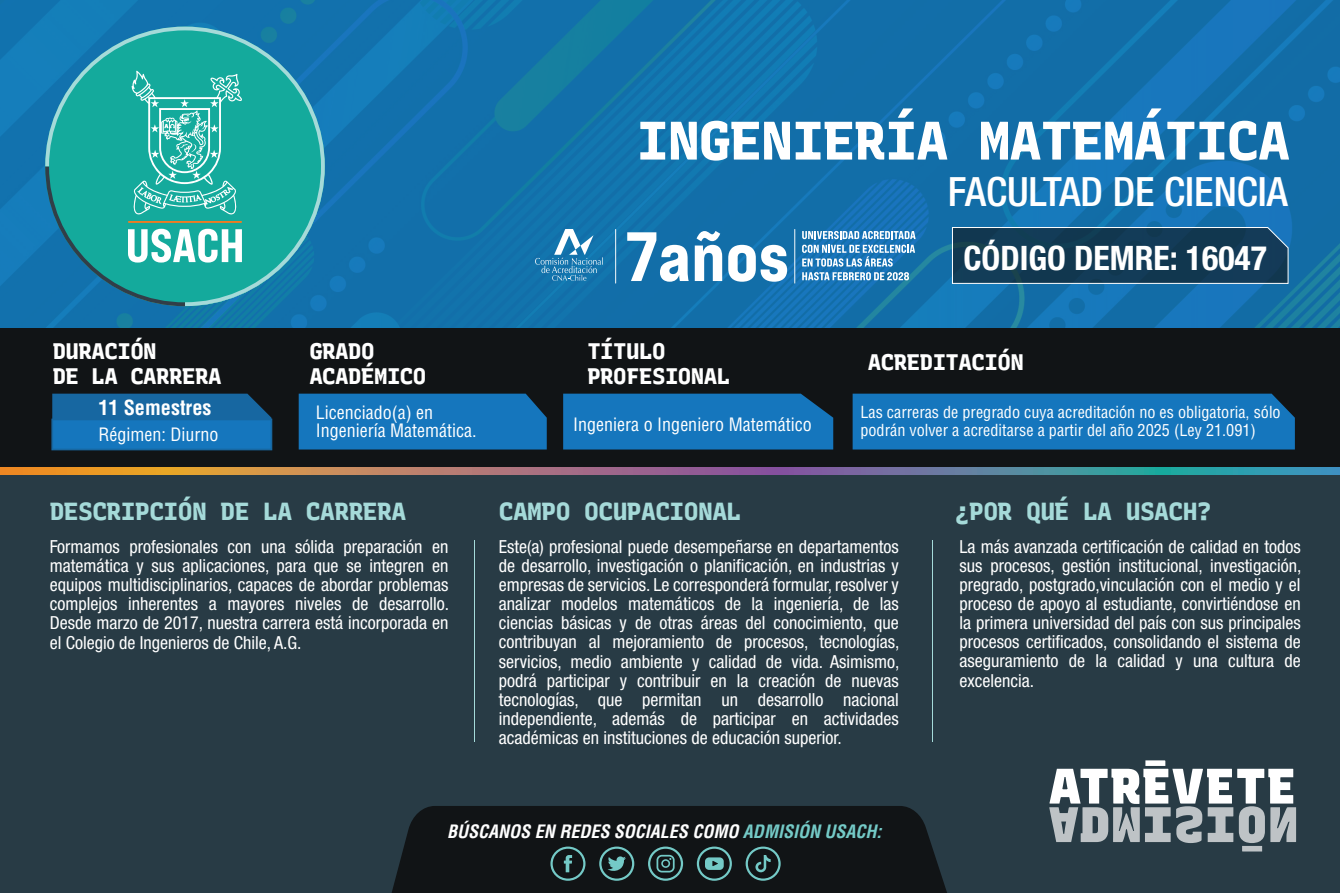
<style>
.page{position:relative;width:1340px;height:893px;background:#fff}
.page>*{position:absolute;margin:0;border:0;box-sizing:border-box;transform-origin:0 0}
.t1{font:800 54px "Recursive Monospace";letter-spacing:-.025em;color:#fff}
.t2{font:500 condensed 40.5px "Helvetica Neue LT Std";color:#fff}
.t3{font:700 condensed 33.75px "Helvetica Neue LT Std";color:#fff}
.t4{font:800 24.75px "Recursive Monospace";letter-spacing:-.025em;color:#a5dad9}
.t5{font:800 22.5px/24.8px "Recursive Monospace";letter-spacing:-.025em;color:#fff}
.t6{font:700 condensed 20.25px "Helvetica LT Std";color:#fff}
.t7{font:condensed 18px/19.1px "Helvetica Neue LT Std";color:#fff;text-align:justify}
.t8{font:condensed 18px/18px "Helvetica LT Std";color:#fff}
.t9{font:italic 700 condensed 18px "Helvetica LT Std";color:#fff}
.t10{font:condensed 16.2px/18px "Helvetica LT Std";color:#fff}
.s1{color:#74cac7}
</style>
<div class="page">
<div style="left:0;top:328px;width:1339px;height:145px;background:#111416"></div>
<div style="left:0;top:470px;width:1339px;height:423px;background:#283b45"></div>
<svg style="left:0;top:0;width:1339px;height:328px;background:#1372ac"></svg>
<svg style="left:1049px;top:760px;width:247px;height:91px"></svg>
<div style="left:52px;top:394px;width:219px;height:25px;background:#1767a1"></div>
<div style="left:563px;top:394px;width:270px;height:55px;background:#1576bd"></div>
<div style="left:852px;top:394px;width:442px;height:55px;background:#1576bd"></div>
<div style="left:299px;top:394px;width:248px;height:55px;background:#1576bd"></div>
<svg style="left:627px;top:232px;width:61px;height:50px"></svg>
<svg style="left:694px;top:231px;width:28px;height:50px"></svg>
<svg style="left:728px;top:245px;width:59px;height:37px"></svg>
<svg style="left:794px;top:229px;width:1px;height:55px"></svg>
<svg style="left:615px;top:229px;width:1px;height:55px"></svg>
<svg style="left:802px;top:231px;width:113px;height:8px"></svg>
<svg style="left:802px;top:245px;width:113px;height:35px;background:#609eca"></svg>
<svg style="left:535px;top:229px;width:68px;height:52px;background:#3b8bba"></svg>
<div style="left:391px;top:806px;width:556px;height:87px;background:#111416"></div>
<svg style="left:0;top:468px;width:1339px;height:7px;background:#91847d"></svg>
<svg style="left:951px;top:227px;width:337px;height:57px;background:#1b425b"></svg>
<div style="left:51px;top:419px;width:221px;height:31px;background:#1576bd;border:2px solid #1767a1"></div>
<hr style="left:474px;top:540px;width:1px;height:201px;background:#a5dad9">
<hr style="left:932px;top:540px;width:1px;height:201px;background:#a5dad9">
<svg style="left:550px;top:846px;width:35px;height:35px"></svg>
<svg style="left:599px;top:846px;width:35px;height:35px"></svg>
<svg style="left:648px;top:846px;width:35px;height:35px"></svg>
<svg style="left:697px;top:846px;width:35px;height:35px"></svg>
<svg style="left:745px;top:846px;width:35px;height:35px"></svg>
<svg style="left:45px;top:27px;width:280px;height:279px;background:#28a4a6"></svg>
<h1 class="t1" style="left:636px;top:99px;width:655px">INGENIERÍA MATEMÁTICA</h1>
<h2 class="t2" style="left:947px;top:167px;width:341px">FACULTAD DE CIENCIA</h2>
<p class="t5" style="left:53px;top:338px;width:170px">DURACIÓN<br>DE LA CARRERA</p>
<p class="t5" style="left:309px;top:338px;width:118px">GRADO<br>ACADÉMICO</p>
<p class="t8" style="left:316px;top:403px;width:162px">Licenciado(a) en<br>Ingeniería Matemática.</p>
<p class="t6" style="left:98px;top:394px;width:115px">11 Semestres</p>
<p class="t8" style="left:98px;top:425px;width:121px">Régimen: Diurno</p>
<p class="t5" style="left:587px;top:338px;width:144px">TÍTULO<br>PROFESIONAL</p>
<p class="t8" style="left:573px;top:415px;width:240px">Ingeniera o Ingeniero Matemático</p>
<h3 class="t3" style="left:963px;top:237px;width:305px">CÓDIGO DEMRE: 16047</h3>
<p class="t5" style="left:868px;top:349px;width:157px">ACREDITACIÓN</p>
<p class="t10" style="left:860px;top:403px;width:422px">Las carreras de pregrado cuya acreditación no es obligatoria, sólo podrán volver a acreditarse a partir del año 2025 (Ley 21.091)</p>
<h3 class="t4" style="left:50px;top:493px;width:358px">DESCRIPCIÓN DE LA CARRERA</h3>
<h3 class="t4" style="left:499px;top:493px;width:244px">CAMPO OCUPACIONAL</h3>
<h3 class="t4" style="left:954px;top:493px;width:258px">¿POR QUÉ LA USACH?</h3>
<p class="t7" style="left:50px;top:537px;width:401px">Formamos profesionales con una sólida preparación en matemática y sus aplicaciones, para que se integren en equipos multidisciplinarios, capaces de abordar problemas complejos inherentes a mayores niveles de desarrollo.<br>Desde marzo de 2017, nuestra carrera está incorporada en el Colegio de Ingenieros de Chile, A.G.</p>
<p class="t7" style="left:499px;top:537px;width:402px">Este(a) profesional puede desempeñarse en departamentos de desarrollo, investigación o planificación, en industrias y empresas de servicios. Le corresponderá formular, resolver y analizar modelos matemáticos de la ingeniería, de las ciencias básicas y de otras áreas del conocimiento, que contribuyan al mejoramiento de procesos, tecnologías, servicios, medio ambiente y calidad de vida. Asimismo, podrá participar y contribuir en la creación de nuevas tecnologías, que permitan un desarrollo nacional independiente, además de participar en actividades académicas en instituciones de educación superior.</p>
<p class="t7" style="left:959px;top:537px;width:343px">La más avanzada certificación de calidad en todos sus procesos, gestión institucional, investigación, pregrado, postgrado,vinculación con el medio y el proceso de apoyo al estudiante, convirtiéndose en la primera universidad del país con sus principales procesos certificados, consolidando el sistema de aseguramiento de la calidad y una cultura de excelencia.</p>
<p class="t9" style="left:447px;top:820px;width:436px">BÚSCANOS EN REDES SOCIALES COMO <span class="s1">ADMISIÓN USACH:</span></p>
</div>
